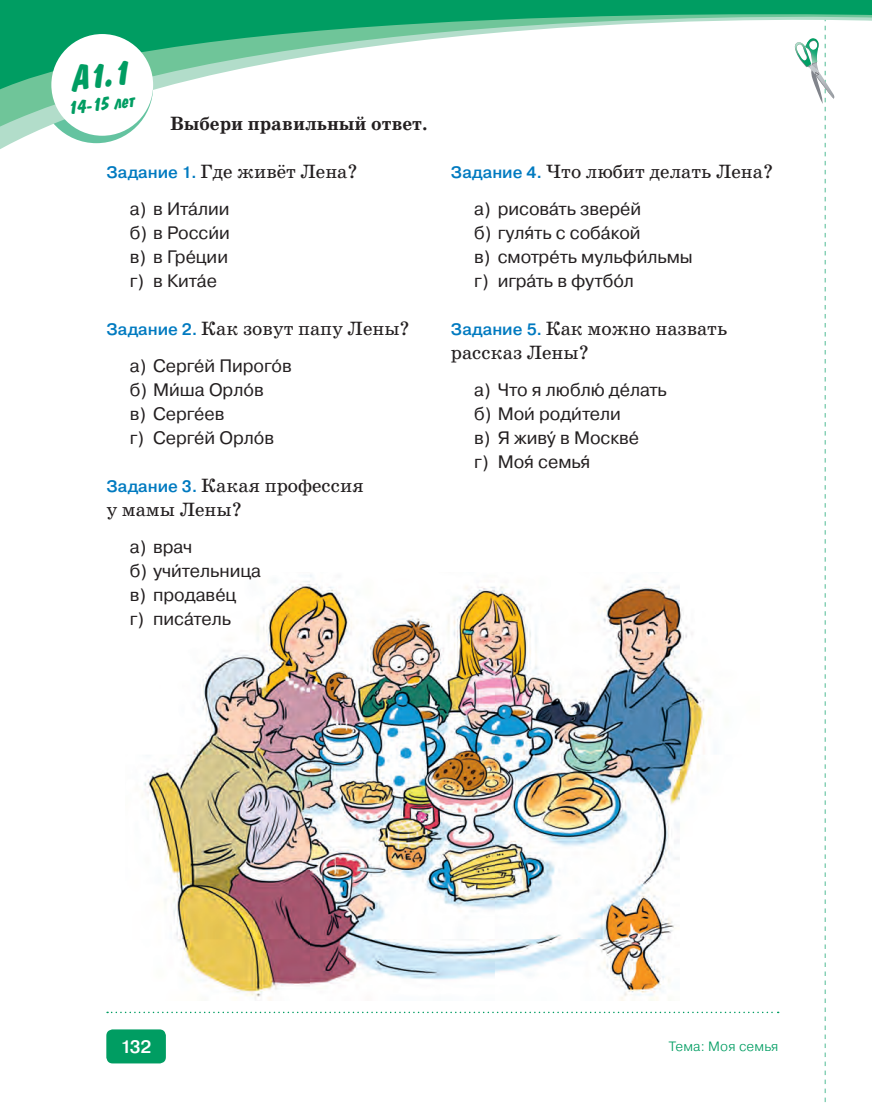
<style>
.page{position:relative;width:872px;height:1106px;background:#fff}
.page>*{position:absolute;margin:0;border:0;box-sizing:border-box;transform-origin:0 0}
.t1{font:35.55px "Dom Diagonal Bold BT";color:#009d62}
._2_Задание{font:19.5px/24px "School Book C";color:#231f20}
._1_Задание{font:700 19.5px "School Book C";color:#231f20}
.t2{font:19.5px "Dom Diagonal Bold BT";color:#009d62}
.Задание_Основной_спи{font:18px "Pragmatica";color:#231f20}
.t3{font:500 18px "Pragmatica";color:#fff}
.t4{font:300 13.5px "Pragmatica";letter-spacing:.01em;color:#009d62}
.s1{font-family:"Pragmatica";font-weight:500;font-size:16.5px;color:#007ac0}
</style>
<div class="page">
<svg style="left:107px;top:1011px;width:671px;height:2px"></svg>
<div style="left:106px;top:1029px;width:60px;height:34px;background:#009d62;border-radius:6px"></div>
<svg style="left:0;top:100px;width:152px;height:37px"></svg>
<svg style="left:0;top:0;width:872px;height:100px"></svg>
<div style="left:51px;top:34px;width:102px;height:102px;background:#fff;border-radius:50%"></div>
<svg style="left:793px;top:0;width:43px;height:1103px"></svg>
<img style="left:141px;top:574px;width:570px;height:426px">
<h1 class="t1" style="left:70px;top:56px;width:61px;rotate:-6deg">А1.1</h1>
<p class="t2" style="left:68px;top:95px;width:68px;rotate:-6deg">14-15 лет</p>
<p class="_1_Задание" style="left:170px;top:113px;width:259px">Выбери правильный ответ.</p>
<p class="_2_Задание" style="left:106px;top:160px;width:253px"><span class="s1">Задание 1.</span> Где живёт Лена?</p>
<p class="Задание_Основной_спи" style="left:130px;top:198px;width:101px">а) в Ита́лии</p>
<p class="Задание_Основной_спи" style="left:130px;top:222px;width:102px">б) в Росси́и</p>
<p class="Задание_Основной_спи" style="left:130px;top:246px;width:100px">в) в Гре́ции</p>
<p class="Задание_Основной_спи" style="left:130px;top:270px;width:89px">г) в Кита́е</p>
<p class="_2_Задание" style="left:106px;top:317px;width:305px"><span class="s1">Задание 2.</span> Как зовут папу Лены?</p>
<p class="Задание_Основной_спи" style="left:130px;top:355px;width:163px">а) Серге́й Пирого́в</p>
<p class="Задание_Основной_спи" style="left:130px;top:379px;width:135px">б) Ми́ша Орло́в</p>
<p class="Задание_Основной_спи" style="left:130px;top:403px;width:96px">в) Серге́ев</p>
<p class="Задание_Основной_спи" style="left:130px;top:427px;width:146px">г) Серге́й Орло́в</p>
<p class="_2_Задание" style="left:106px;top:473px;width:259px"><span class="s1">Задание 3.</span> Какая профессия у мамы Лены?</p>
<p class="Задание_Основной_спи" style="left:130px;top:535px;width:64px">а) врач</p>
<p class="Задание_Основной_спи" style="left:130px;top:559px;width:133px">б) учи́тельница</p>
<p class="Задание_Основной_спи" style="left:130px;top:583px;width:108px">в) продаве́ц</p>
<p class="Задание_Основной_спи" style="left:130px;top:607px;width:103px">г) писа́тель</p>
<p class="_2_Задание" style="left:451px;top:160px;width:324px"><span class="s1">Задание 4.</span> Что любит делать Лена?</p>
<p class="Задание_Основной_спи" style="left:474px;top:198px;width:168px">а) рисова́ть звере́й</p>
<p class="Задание_Основной_спи" style="left:474px;top:222px;width:168px">б) гуля́ть с соба́кой</p>
<p class="Задание_Основной_спи" style="left:474px;top:246px;width:220px">в) смотре́ть мульфи́льмы</p>
<p class="Задание_Основной_спи" style="left:474px;top:270px;width:161px">г) игра́ть в футбо́л</p>
<p class="_2_Задание" style="left:451px;top:317px;width:278px"><span class="s1">Задание 5.</span> Как можно назвать рассказ Лены?</p>
<p class="Задание_Основной_спи" style="left:474px;top:379px;width:194px">а) Что я люблю́ де́лать</p>
<p class="Задание_Основной_спи" style="left:474px;top:403px;width:148px">б) Мои́ роди́тели</p>
<p class="Задание_Основной_спи" style="left:474px;top:427px;width:166px">в) Я живу́ в Москве́</p>
<p class="Задание_Основной_спи" style="left:474px;top:451px;width:118px">г) Моя́ семья́</p>
<p class="t3" style="left:120px;top:1035px;width:32px">132</p>
<p class="t4" style="left:668px;top:1037px;width:111px">Тема: Моя семья</p>
</div>
